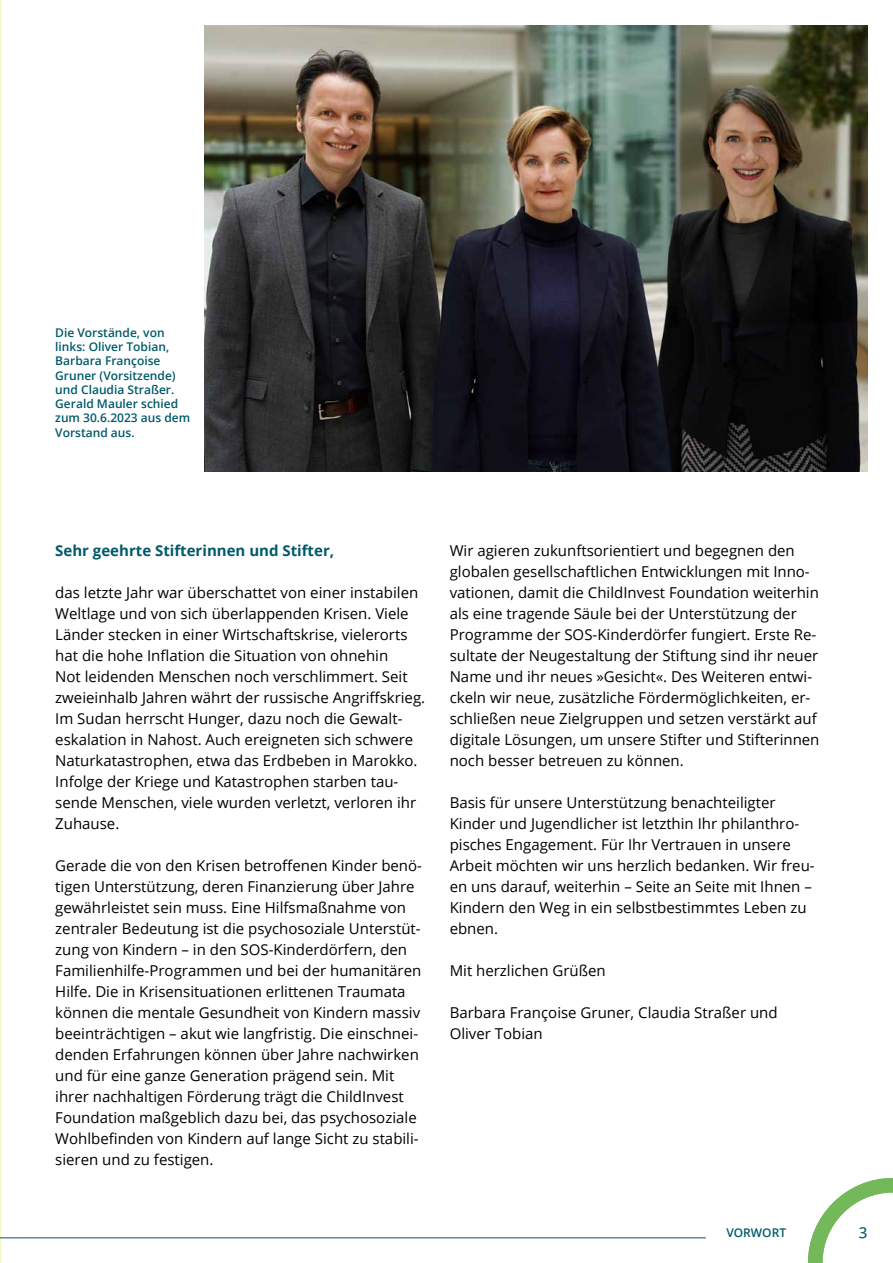
<style>
.page{position:relative;width:893px;height:1263px;background:#fff}
.page>*{position:absolute;margin:0;border:0;box-sizing:border-box;transform-origin:0 0}
.t1{font:15px/21px "Open Sans";color:#000}
.t2{font:700 15px "Open Sans";color:#005a6a}
.t3{font:15px "Open Sans";color:#005a6a}
.t4{font:600 12px/14.2px "Open Sans";color:#005a6a}
</style>
<div class="page">
<img style="left:0;top:0;width:1px;height:1263px">
<svg style="left:808px;top:1178px;width:85px;height:85px"></svg>
<img style="left:204px;top:26px;width:663px;height:446px">
<hr style="left:0;top:1237px;width:706px;height:1px;background:#005a6a">
<p class="t4" style="left:55px;top:325px;width:137px">Die Vorstände, von links: Oliver Tobian,<br>Barbara Françoise<br>Gruner (Vorsitzende) und Claudia Straßer.<br>Gerald Mauler schied zum 30.6.2023 aus dem<br>Vorstand aus.</p>
<p class="t2" style="left:55px;top:540px;width:280px">Sehr geehrte Stifterinnen und Stifter,</p>
<p class="t1" style="left:55px;top:581px;width:371px">das letzte Jahr war überschattet von einer instabilen Weltlage und von sich überlappenden Krisen. Viele Länder stecken in einer Wirtschaftskrise, vielerorts hat die hohe Inflation die Situation von ohnehin<br>Not leidenden Menschen noch verschlimmert. Seit zweieinhalb Jahren währt der russische Angriffskrieg.<br>Im Sudan herrscht Hunger, dazu noch die Gewalt&shy;eskalation in Nahost. Auch ereigneten sich schwere Naturkatastrophen, etwa das Erdbeben in Marokko.<br>Infolge der Kriege und Katastrophen starben tau&shy;sende Menschen, viele wurden verletzt, verloren ihr Zuhause.</p>
<p class="t1" style="left:55px;top:854px;width:368px">Gerade die von den Krisen betroffenen Kinder benö&shy;tigen Unterstützung, deren Finanzierung über Jahre gewährleistet sein muss. Eine Hilfsmaßnahme von zentraler Bedeutung ist die psychosoziale Unterstüt&shy;zung von Kindern – in den SOS-Kinderdörfern, den Familienhilfe-Programmen und bei der humanitären Hilfe. Die in Krisensituationen erlittenen Traumata können die mentale Gesundheit von Kindern massiv beeinträchtigen – akut wie langfristig. Die einschnei&shy;denden Erfahrungen können über Jahre nachwirken und für eine ganze Generation prägend sein. Mit ihrer nachhaltigen Förderung trägt die ChildInvest Foundation maßgeblich dazu bei, das psychosoziale Wohlbefinden von Kindern auf lange Sicht zu stabili&shy;sieren und zu festigen.</p>
<p class="t1" style="left:450px;top:539px;width:371px">Wir agieren zukunftsorientiert und begegnen den globalen gesellschaftlichen Entwicklungen mit Inno&shy;vationen, damit die ChildInvest Foundation weiterhin als eine tragende Säule bei der Unterstützung der Programme der SOS-Kinderdörfer fungiert. Erste Re&shy;sultate der Neugestaltung der Stiftung sind ihr neuer Name und ihr neues »Gesicht«. Des Weiteren entwi&shy;ckeln wir neue, zusätzliche Fördermöglichkeiten, er&shy;schließen neue Zielgruppen und setzen verstärkt auf digitale Lösungen, um unsere Stifter und Stifterinnen noch besser betreuen zu können.</p>
<p class="t1" style="left:450px;top:791px;width:367px">Basis für unsere Unterstützung benachteiligter Kinder und Jugendlicher ist letzthin Ihr philanthro&shy;pisches Engagement. Für Ihr Vertrauen in unsere Arbeit möchten wir uns herzlich bedanken. Wir freu&shy;en uns darauf, weiterhin – Seite an Seite mit Ihnen – Kindern den Weg in ein selbstbestimmtes Leben zu ebnen.</p>
<p class="t1" style="left:450px;top:959px;width:157px">Mit herzlichen Grüßen</p>
<p class="t1" style="left:450px;top:1001px;width:329px">Barbara Françoise Gruner, Claudia Straßer und<br>Oliver Tobian</p>
<p class="t4" style="left:726px;top:1226px;width:61px">VORWORT</p>
<p class="t3" style="left:859px;top:1222px;width:10px">3</p>
</div>
